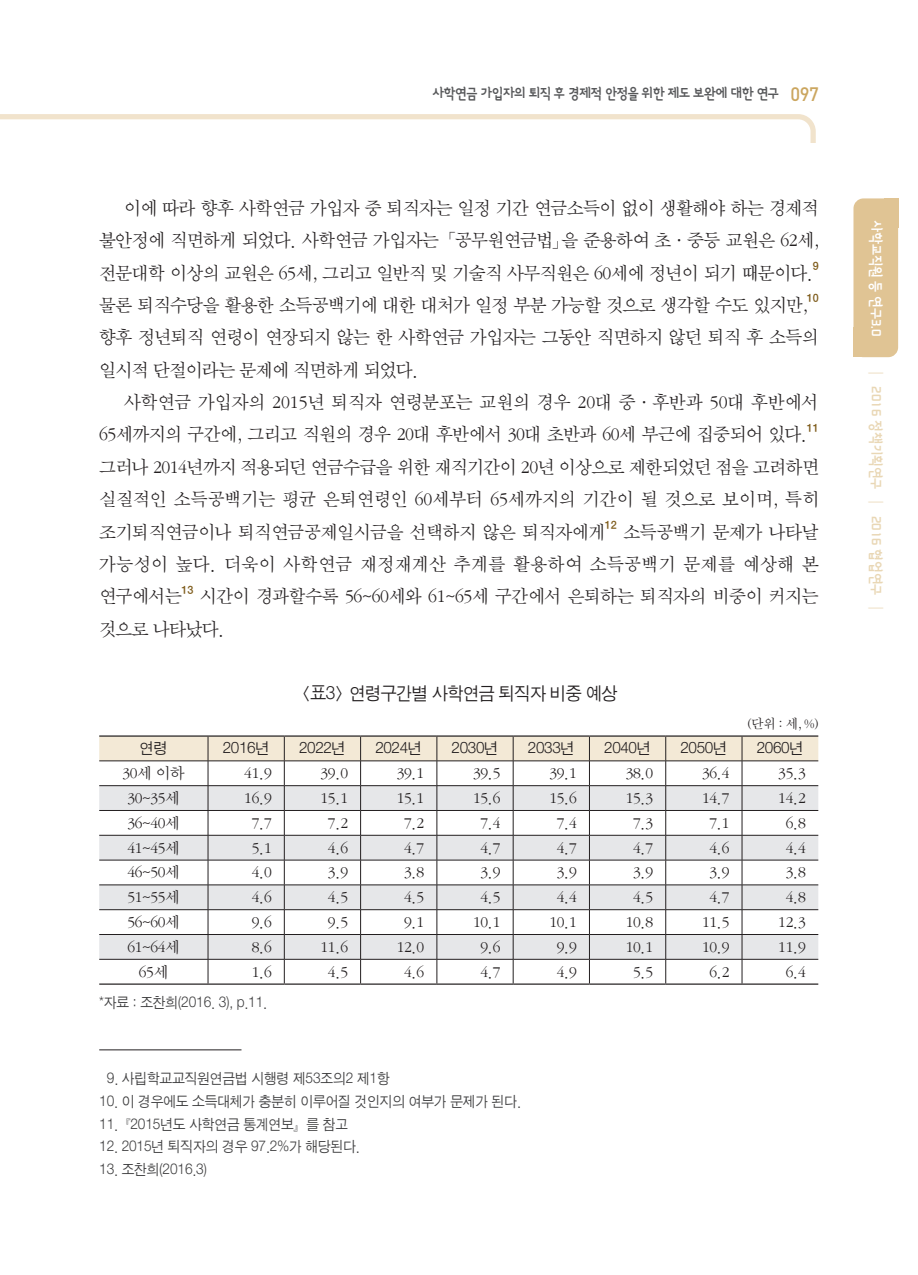
<style>
.page{position:relative;width:918px;height:1275px;background:#fff}
.page>*{position:absolute;margin:0;border:0;box-sizing:border-box;transform-origin:0 0}
.t1{font:19.25px/32.4px "Sand Sm";letter-spacing:-.025em;color:#231f20;text-align:justify}
.t2{font:18.38px "Sand Jg";letter-spacing:-.025em;color:#231f20}
.ÙÅÁ_Û{font:16.28px "Sand Sm";letter-spacing:-.02em;color:#231f20}
.ÙÅÁ_Û-2{font:15.75px "Sand Jg";letter-spacing:-.02em;color:#231f20}
.t3{font:14.88px "Sand Jg";letter-spacing:-.01em;color:#3e3e3f;scale:.95 1}
.ÙÅÁ_Û-3{font:14.88px "Sang Sang Title B";letter-spacing:-.03em;color:#57585a;scale:.95 1}
.ÙÅÁ_Û-4{font:14.88px "Sang Sang Title B";color:#e9d7b5;scale:.95 1}
.ÙÅÁ_Û-5{font:14.88px "Sang Sang Title B";color:#fff;scale:.95 1}
.t4{font:14px "Sand Sm";color:#231f20}
.t5{font:11.2px "Sand Kg";letter-spacing:-.02em;color:#7f5d1d}
.s1{font-family:"DIN";font-weight:500;font-size:19.25px;color:#cba65f}
</style>
<div class="page">
<svg style="left:99px;top:737px;width:719px;height:246px"></svg>
<hr style="left:99px;top:735px;width:109px;height:2px;background:#231f20">
<hr style="left:208px;top:735px;width:76px;height:2px;background:#231f20">
<hr style="left:284px;top:735px;width:76px;height:2px;background:#231f20">
<hr style="left:360px;top:735px;width:77px;height:2px;background:#231f20">
<hr style="left:437px;top:735px;width:76px;height:2px;background:#231f20">
<hr style="left:513px;top:735px;width:76px;height:2px;background:#231f20">
<hr style="left:589px;top:735px;width:77px;height:2px;background:#231f20">
<hr style="left:666px;top:735px;width:76px;height:2px;background:#231f20">
<hr style="left:742px;top:735px;width:76px;height:2px;background:#231f20">
<hr style="left:99px;top:983px;width:109px;height:2px;background:#231f20">
<hr style="left:208px;top:983px;width:76px;height:2px;background:#231f20">
<hr style="left:284px;top:983px;width:76px;height:2px;background:#231f20">
<hr style="left:360px;top:983px;width:77px;height:2px;background:#231f20">
<hr style="left:437px;top:983px;width:76px;height:2px;background:#231f20">
<hr style="left:513px;top:983px;width:76px;height:2px;background:#231f20">
<hr style="left:589px;top:983px;width:77px;height:2px;background:#231f20">
<hr style="left:666px;top:983px;width:76px;height:2px;background:#231f20">
<hr style="left:742px;top:983px;width:76px;height:2px;background:#231f20">
<hr style="left:99px;top:1049px;width:142px;height:1px;background:#231f20">
<svg style="left:0;top:114px;width:816px;height:29px"></svg>
<div style="left:853px;top:198px;width:45px;height:159px;background:#e0c494;border-radius:10px"></div>
<div style="left:853px;top:328px;width:14px;height:29px;background:#e0c494"></div>
<div style="left:884px;top:198px;width:14px;height:30px;background:#e0c494"></div>
<p class="ÙÅÁ_Û-3" style="left:432px;top:87px;width:408px">사학연금 가입자의 퇴직 후 경제적 안정을 위한 제도 보완에 대한 연구 <span class="s1">097</span></p>
<p class="t1" style="left:99px;top:192px;width:721px;text-indent:25px">이에 따라 향후 사학연금 가입자 중 퇴직자는 일정 기간 연금소득이 없이 생활해야 하는 경제적 불안정에 직면하게 되었다. 사학연금 가입자는「공무원연금법」을 준용하여 초·중등 교원은 62세, 전문대학 이상의 교원은 65세, 그리고 일반직 및 기술직 사무직원은 60세에 정년이 되기 때문이다.</p>
<p class="t5" style="left:812px;top:260px;width:8px">9</p>
<p class="t1" style="left:99px;top:290px;width:709px">물론 퇴직수당을 활용한 소득공백기에 대한 대처가 일정 부분 가능할 것으로 생각할 수도 있지만,</p>
<p class="t5" style="left:807px;top:293px;width:13px">10</p>
<p class="t1" style="left:99px;top:322px;width:721px">향후 정년퇴직 연령이 연장되지 않는 한 사학연금 가입자는 그동안 직면하지 않던 퇴직 후 소득의 일시적 단절이라는 문제에 직면하게 되었다.</p>
<p class="t1" style="left:99px;top:387px;width:721px;text-indent:25px">사학연금 가입자의 2015년 퇴직자 연령분포는 교원의 경우 20대 중·후반과 50대 후반에서<br>65세까지의 구간에, 그리고 직원의 경우 20대 후반에서 30대 초반과 60세 부근에 집중되어 있다.</p>
<p class="t5" style="left:807px;top:422px;width:13px">11</p>
<p class="t1" style="left:99px;top:451px;width:721px">그러나 2014년까지 적용되던 연금수급을 위한 재직기간이 20년 이상으로 제한되었던 점을 고려하면 실질적인 소득공백기는 평균 은퇴연령인 60세부터 65세까지의 기간이 될 것으로 보이며, 특히 조기퇴직연금이나 퇴직연금공제일시금을 선택하지 않은 퇴직자에게</p>
<p class="t5" style="left:605px;top:519px;width:13px">12</p>
<p class="t1" style="left:99px;top:516px;width:721px;text-indent:524px">소득공백기 문제가 나타날 가능성이 높다. 더욱이 사학연금 재정재계산 추계를 활용하여 소득공백기 문제를 예상해 본 연구에서는</p>
<p class="t5" style="left:182px;top:584px;width:13px">13</p>
<p class="t1" style="left:99px;top:581px;width:721px;text-indent:101px">시간이 경과할수록 56~60세와 61~65세 구간에서 은퇴하는 퇴직자의 비중이 커지는 것으로 나타났다.</p>
<p class="t2" style="left:300px;top:684px;width:319px">&lt;표3&gt; 연령구간별 사학연금 퇴직자 비중 예상</p>
<p class="t4" style="left:747px;top:717px;width:73px">(단위 : 세, %)</p>
<p class="ÙÅÁ_Û-2" style="left:140px;top:740px;width:30px">연령</p>
<p class="ÙÅÁ_Û-2" style="left:223px;top:740px;width:48px">2016년</p>
<p class="ÙÅÁ_Û-2" style="left:299px;top:740px;width:48px">2022년</p>
<p class="ÙÅÁ_Û-2" style="left:375px;top:740px;width:48px">2024년</p>
<p class="ÙÅÁ_Û-2" style="left:452px;top:740px;width:48px">2030년</p>
<p class="ÙÅÁ_Û-2" style="left:528px;top:740px;width:48px">2033년</p>
<p class="ÙÅÁ_Û-2" style="left:604px;top:740px;width:48px">2040년</p>
<p class="ÙÅÁ_Û-2" style="left:680px;top:740px;width:48px">2050년</p>
<p class="ÙÅÁ_Û-2" style="left:757px;top:740px;width:48px">2060년</p>
<p class="ÙÅÁ_Û" style="left:123px;top:766px;width:64px">30세 이하</p>
<p class="ÙÅÁ_Û" style="left:244px;top:766px;width:29px">41.9</p>
<p class="ÙÅÁ_Û" style="left:320px;top:766px;width:29px">39.0</p>
<p class="ÙÅÁ_Û" style="left:397px;top:766px;width:29px">39.1</p>
<p class="ÙÅÁ_Û" style="left:473px;top:766px;width:29px">39.5</p>
<p class="ÙÅÁ_Û" style="left:549px;top:766px;width:29px">39.1</p>
<p class="ÙÅÁ_Û" style="left:626px;top:766px;width:29px">38.0</p>
<p class="ÙÅÁ_Û" style="left:702px;top:766px;width:29px">36.4</p>
<p class="ÙÅÁ_Û" style="left:778px;top:766px;width:29px">35.3</p>
<p class="ÙÅÁ_Û" style="left:127px;top:790px;width:54px">30~35세</p>
<p class="ÙÅÁ_Û" style="left:244px;top:790px;width:29px">16.9</p>
<p class="ÙÅÁ_Û" style="left:320px;top:790px;width:29px">15.1</p>
<p class="ÙÅÁ_Û" style="left:397px;top:790px;width:29px">15.1</p>
<p class="ÙÅÁ_Û" style="left:473px;top:790px;width:29px">15.6</p>
<p class="ÙÅÁ_Û" style="left:549px;top:790px;width:29px">15.6</p>
<p class="ÙÅÁ_Û" style="left:626px;top:790px;width:29px">15.3</p>
<p class="ÙÅÁ_Û" style="left:702px;top:790px;width:29px">14.7</p>
<p class="ÙÅÁ_Û" style="left:778px;top:790px;width:29px">14.2</p>
<p class="ÙÅÁ_Û" style="left:127px;top:815px;width:54px">36~40세</p>
<p class="ÙÅÁ_Û" style="left:252px;top:815px;width:22px">7.7</p>
<p class="ÙÅÁ_Û" style="left:328px;top:815px;width:22px">7.2</p>
<p class="ÙÅÁ_Û" style="left:404px;top:815px;width:22px">7.2</p>
<p class="ÙÅÁ_Û" style="left:480px;top:815px;width:22px">7.4</p>
<p class="ÙÅÁ_Û" style="left:557px;top:815px;width:22px">7.4</p>
<p class="ÙÅÁ_Û" style="left:633px;top:815px;width:22px">7.3</p>
<p class="ÙÅÁ_Û" style="left:709px;top:815px;width:22px">7.1</p>
<p class="ÙÅÁ_Û" style="left:785px;top:815px;width:22px">6.8</p>
<p class="ÙÅÁ_Û" style="left:127px;top:840px;width:54px">41~45세</p>
<p class="ÙÅÁ_Û" style="left:252px;top:840px;width:22px">5.1</p>
<p class="ÙÅÁ_Û" style="left:328px;top:840px;width:22px">4.6</p>
<p class="ÙÅÁ_Û" style="left:404px;top:840px;width:22px">4.7</p>
<p class="ÙÅÁ_Û" style="left:480px;top:840px;width:22px">4.7</p>
<p class="ÙÅÁ_Û" style="left:557px;top:840px;width:22px">4.7</p>
<p class="ÙÅÁ_Û" style="left:633px;top:840px;width:22px">4.7</p>
<p class="ÙÅÁ_Û" style="left:709px;top:840px;width:22px">4.6</p>
<p class="ÙÅÁ_Û" style="left:785px;top:840px;width:22px">4.4</p>
<p class="ÙÅÁ_Û" style="left:127px;top:865px;width:54px">46~50세</p>
<p class="ÙÅÁ_Û" style="left:252px;top:865px;width:22px">4.0</p>
<p class="ÙÅÁ_Û" style="left:328px;top:865px;width:22px">3.9</p>
<p class="ÙÅÁ_Û" style="left:404px;top:865px;width:22px">3.8</p>
<p class="ÙÅÁ_Û" style="left:480px;top:865px;width:22px">3.9</p>
<p class="ÙÅÁ_Û" style="left:557px;top:865px;width:22px">3.9</p>
<p class="ÙÅÁ_Û" style="left:633px;top:865px;width:22px">3.9</p>
<p class="ÙÅÁ_Û" style="left:709px;top:865px;width:22px">3.9</p>
<p class="ÙÅÁ_Û" style="left:785px;top:865px;width:22px">3.8</p>
<p class="ÙÅÁ_Û" style="left:127px;top:890px;width:54px">51~55세</p>
<p class="ÙÅÁ_Û" style="left:252px;top:890px;width:22px">4.6</p>
<p class="ÙÅÁ_Û" style="left:328px;top:890px;width:22px">4.5</p>
<p class="ÙÅÁ_Û" style="left:404px;top:890px;width:22px">4.5</p>
<p class="ÙÅÁ_Û" style="left:480px;top:890px;width:22px">4.5</p>
<p class="ÙÅÁ_Û" style="left:557px;top:890px;width:22px">4.4</p>
<p class="ÙÅÁ_Û" style="left:633px;top:890px;width:22px">4.5</p>
<p class="ÙÅÁ_Û" style="left:709px;top:890px;width:22px">4.7</p>
<p class="ÙÅÁ_Û" style="left:785px;top:890px;width:22px">4.8</p>
<p class="ÙÅÁ_Û" style="left:127px;top:914px;width:54px">56~60세</p>
<p class="ÙÅÁ_Û" style="left:252px;top:914px;width:22px">9.6</p>
<p class="ÙÅÁ_Û" style="left:328px;top:914px;width:22px">9.5</p>
<p class="ÙÅÁ_Û" style="left:404px;top:914px;width:22px">9.1</p>
<p class="ÙÅÁ_Û" style="left:473px;top:914px;width:29px">10.1</p>
<p class="ÙÅÁ_Û" style="left:549px;top:914px;width:29px">10.1</p>
<p class="ÙÅÁ_Û" style="left:626px;top:914px;width:29px">10.8</p>
<p class="ÙÅÁ_Û" style="left:702px;top:914px;width:29px">11.5</p>
<p class="ÙÅÁ_Û" style="left:778px;top:914px;width:29px">12.3</p>
<p class="ÙÅÁ_Û" style="left:127px;top:939px;width:54px">61~64세</p>
<p class="ÙÅÁ_Û" style="left:252px;top:939px;width:22px">8.6</p>
<p class="ÙÅÁ_Û" style="left:320px;top:939px;width:29px">11.6</p>
<p class="ÙÅÁ_Û" style="left:397px;top:939px;width:29px">12.0</p>
<p class="ÙÅÁ_Û" style="left:480px;top:939px;width:22px">9.6</p>
<p class="ÙÅÁ_Û" style="left:557px;top:939px;width:22px">9.9</p>
<p class="ÙÅÁ_Û" style="left:626px;top:939px;width:29px">10.1</p>
<p class="ÙÅÁ_Û" style="left:702px;top:939px;width:29px">10.9</p>
<p class="ÙÅÁ_Û" style="left:778px;top:939px;width:29px">11.9</p>
<p class="ÙÅÁ_Û" style="left:139px;top:964px;width:31px">65세</p>
<p class="ÙÅÁ_Û" style="left:252px;top:964px;width:22px">1.6</p>
<p class="ÙÅÁ_Û" style="left:328px;top:964px;width:22px">4.5</p>
<p class="ÙÅÁ_Û" style="left:404px;top:964px;width:22px">4.6</p>
<p class="ÙÅÁ_Û" style="left:480px;top:964px;width:22px">4.7</p>
<p class="ÙÅÁ_Û" style="left:557px;top:964px;width:22px">4.9</p>
<p class="ÙÅÁ_Û" style="left:633px;top:964px;width:22px">5.5</p>
<p class="ÙÅÁ_Û" style="left:709px;top:964px;width:22px">6.2</p>
<p class="ÙÅÁ_Û" style="left:785px;top:964px;width:22px">6.4</p>
<p class="t3" style="left:99px;top:994px;width:178px">*자료 : 조찬희(2016. 3), p.11.</p>
<p class="t3" style="left:107px;top:1071px;width:299px">9. 사립학교교직원연금법 시행령 제53조의2 제1항</p>
<p class="t3" style="left:99px;top:1094px;width:445px">10. 이 경우에도 소득대체가 충분히 이루어질 것인지의 여부가 문제가 된다.</p>
<p class="t3" style="left:99px;top:1116px;width:263px">11.『2015년도 사학연금 통계연보』를 참고</p>
<p class="t3" style="left:99px;top:1139px;width:276px">12. 2015년 퇴직자의 경우 97.2%가 해당된다.</p>
<p class="t3" style="left:99px;top:1162px;width:115px">13. 조찬희(2016.3)</p>
<p class="ÙÅÁ_Û-5" style="left:883px;top:220px;width:124px;rotate:90deg">사학교직원 등 연구3.0</p>
<p class="ÙÅÁ_Û-4" style="left:883px;top:367px;width:262px;rotate:90deg">┃ 2016 정책기획연구 ┃ 2016 협업연구 ┃</p>
</div>
